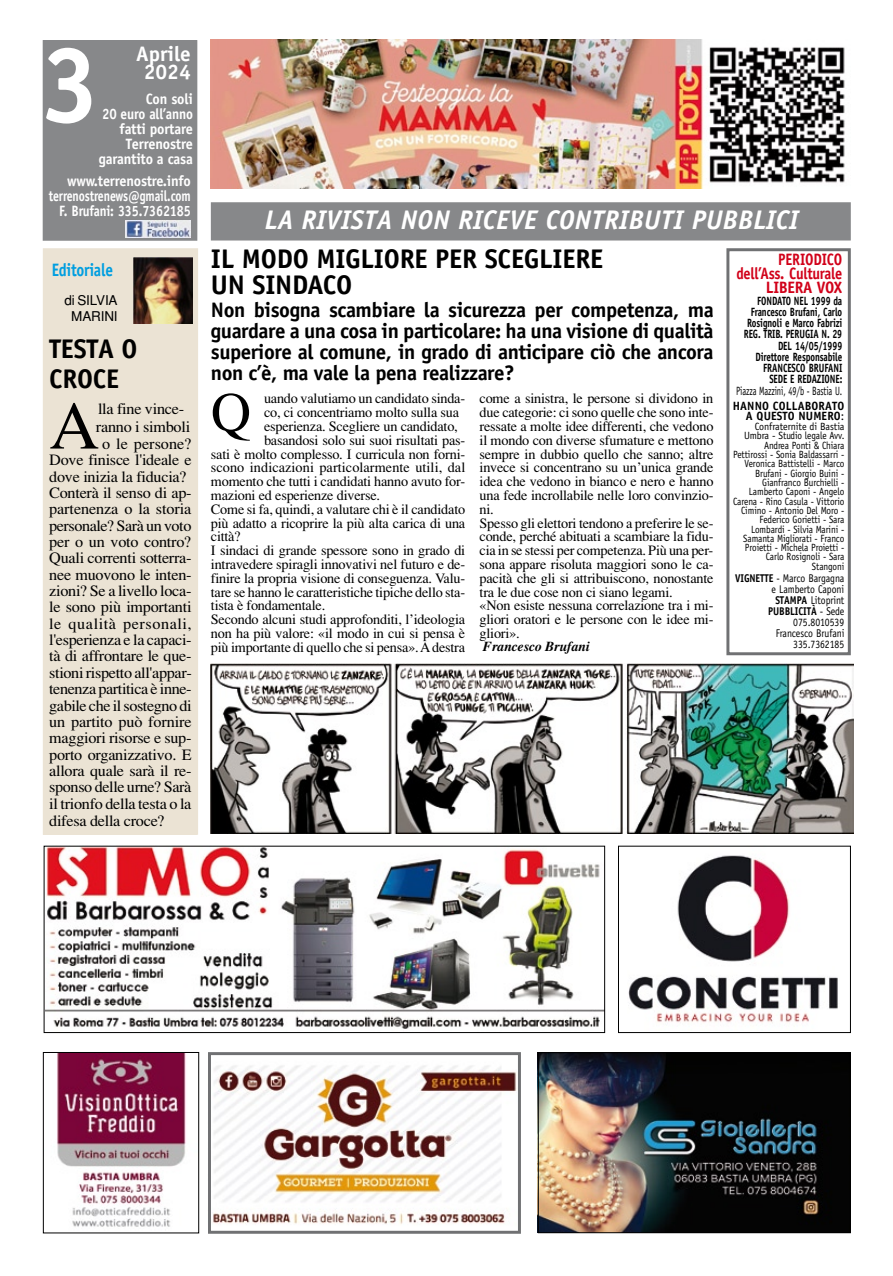
<style>
.page{position:relative;width:893px;height:1276px;background:#fff}
.page>*{position:absolute;margin:0;border:0;box-sizing:border-box;transform-origin:0 0}
.t1{font:700 108px "Officina Sans";color:#fff}
.t2{font:67.5px "Times";color:#000}
.t3{font:55.5px "Times";color:#000}
.t4{font:700 27px/30px "Officina Sans";letter-spacing:-.01em;color:#000}
.t5{font:italic 700 27px "Officina Sans";letter-spacing:.01em;color:#fff}
.t6{font:700 21px/21px "Officina Sans";letter-spacing:-.025em;color:#000;text-align:justify}
.t7{font:700 21px/18px "Officina Sans";letter-spacing:-.005em;color:#fff;text-align:center}
.t8{font:700 18px "Officina Sans";letter-spacing:-.015em;color:#009ee0;scale:.85 1}
.t9{font:700 16.5px/13.6px "Officina Sans";letter-spacing:-.02em;color:#d10019;text-align:right;scale:.87 1}
.t10{font:15.75px "Times";letter-spacing:-.015em;color:#000}
.t11{font:15.75px "Times";letter-spacing:.035em;color:#000}
.t12{font:700 15px/15px "Officina Sans";letter-spacing:-.015em;color:#fff;text-align:right;scale:.95 1}
.t13{font:14.25px/13.8px "Times";letter-spacing:-.015em;color:#000}
.t14{font:14.25px "Times";letter-spacing:.005em;color:#000}
.t15{font:italic 700 13.95px "Times";letter-spacing:-.015em;color:#000}
.t16{font:13.5px/16.2px "Helvetica";letter-spacing:-.015em;color:#000;text-align:center}
.t17{font:700 12px/11.2px "Officina Sans";letter-spacing:-.01em;color:#000;text-align:right;scale:.75 1}
.t18{font:700 12px/10.5px "Officina Sans";letter-spacing:.01em;color:#000;text-align:right}
.t19{font:12px "Officina Sans";letter-spacing:-.01em;color:#000;scale:.69 1}
.t20{font:11.25px/10.9px "Officina Sans";letter-spacing:-.01em;color:#000;text-align:right;scale:.87 1}
.t21{font:10.5px/9.3px "Officina Sans";letter-spacing:-.01em;color:#000;text-align:right;scale:.95 1}
.s1{font-weight:400}
.s2{font-weight:700}
</style>
<div class="page">
<img style="left:46px;top:848px;width:557px;height:181px">
<img style="left:208px;top:1065px;width:313px;height:169px">
<div style="left:44px;top:249px;width:153px;height:585px;background:#ebe3d4"></div>
<div style="left:43px;top:248px;width:155px;height:587px;border:2px solid #ebe3d4"></div>
<img style="left:134px;top:257px;width:59px;height:67px">
<img style="left:57px;top:1052px;width:143px;height:178px">
<div style="left:43px;top:1052px;width:156px;height:181px;border:1px solid #000"></div>
<img style="left:540px;top:1054px;width:309px;height:177px">
<div style="left:538px;top:1052px;width:313px;height:181px;border:1px solid #000"></div>
<div style="left:43px;top:41px;width:154px;height:199px;background:#87888a"></div>
<div style="left:43px;top:40px;width:154px;height:201px;border:1px solid #87888a"></div>
<img style="left:125px;top:220px;width:65px;height:17px">
<div style="left:208px;top:1052px;width:313px;height:181px;border:3px solid #707173"></div>
<div style="left:44px;top:846px;width:561px;height:187px;border:1px solid #000"></div>
<img style="left:627px;top:845px;width:213px;height:178px">
<div style="left:618px;top:846px;width:233px;height:187px;border:1px solid #000"></div>
<div style="left:212px;top:203px;width:638px;height:37px;background:#87888a"></div>
<div style="left:211px;top:202px;width:640px;height:38px;border:2px solid #87888a"></div>
<div style="left:726px;top:248px;width:125px;height:407px;border:3px solid #707173"></div>
<img style="left:211px;top:40px;width:634px;height:149px">
<img style="left:211px;top:664px;width:643px;height:170px">
<h3 class="t7" style="left:136px;top:45px;width:56px">Aprile<br>2024</h3>
<h1 class="t1" style="left:41px;top:18px;width:62px">3</h1>
<p class="t12" style="left:99px;top:91px;width:101px">Con soli<br>20 euro all’anno fatti portare<br>Terrenostre garantito a casa</p>
<p class="t12" style="left:49px;top:173px;width:151px">www.terrenostre.info terrenostrenews@gmail.com<br>F. Brufani: 335.7362185</p>
<p class="t8" style="left:52px;top:258px;width:74px">Editoriale</p>
<p class="t16" style="left:65px;top:292px;width:55px">di SILVIA<br>MARINI</p>
<h3 class="t4" style="left:49px;top:333px;width:90px">TESTA O<br>CROCE</h3>
<h2 class="t2" style="left:49px;top:388px;width:52px">A</h2>
<p class="t10" style="left:98px;top:400px;width:88px">lla fine vince-</p>
<p class="t10" style="left:96px;top:417px;width:96px">ranno i simboli</p>
<p class="t10" style="left:102px;top:434px;width:91px">o le persone?</p>
<p class="t10" style="left:49px;top:451px;width:144px">Dove finisce l'ideale e</p>
<p class="t10" style="left:49px;top:467px;width:139px">dove inizia la fiducia?</p>
<p class="t10" style="left:49px;top:484px;width:144px">Conterà il senso di ap-</p>
<p class="t10" style="left:49px;top:500px;width:144px">partenenza o la storia</p>
<p class="t10" style="left:49px;top:516px;width:144px">personale? Sarà un voto</p>
<p class="t10" style="left:49px;top:533px;width:144px">per o un voto contro?</p>
<p class="t10" style="left:49px;top:549px;width:144px">Quali correnti sotterra-</p>
<p class="t10" style="left:49px;top:565px;width:144px">nee muovono le inten-</p>
<p class="t10" style="left:49px;top:582px;width:144px">zioni? Se a livello loca-</p>
<p class="t10" style="left:49px;top:598px;width:144px">le sono più importanti</p>
<p class="t11" style="left:49px;top:614px;width:144px">le qualità personali,</p>
<p class="t10" style="left:49px;top:631px;width:144px">l'esperienza e la capaci-</p>
<p class="t10" style="left:49px;top:647px;width:144px">tà di affrontare le que-</p>
<p class="t10" style="left:49px;top:664px;width:144px">stioni rispetto all'appar-</p>
<p class="t10" style="left:49px;top:680px;width:144px">tenenza partitica è inne-</p>
<p class="t10" style="left:49px;top:696px;width:144px">gabile che il sostegno di</p>
<p class="t10" style="left:49px;top:713px;width:144px">un partito può fornire</p>
<p class="t10" style="left:49px;top:729px;width:144px">maggiori risorse e sup-</p>
<p class="t10" style="left:49px;top:745px;width:144px">porto organizzativo. E</p>
<p class="t10" style="left:49px;top:762px;width:144px">allora quale sarà il re-</p>
<p class="t10" style="left:49px;top:778px;width:144px">sponso delle urne? Sarà</p>
<p class="t10" style="left:49px;top:794px;width:144px">il trionfo della testa o la</p>
<p class="t10" style="left:49px;top:811px;width:117px">difesa della croce?</p>
<h3 class="t5" style="left:265px;top:204px;width:535px">LA RIVISTA NON RICEVE CONTRIBUTI PUBBLICI</h3>
<h3 class="t4" style="left:211px;top:245px;width:394px;line-height:26.2px">IL MODO MIGLIORE PER SCEGLIERE<br>UN SINDACO</h3>
<p class="t9" style="left:736px;top:253px;width:123px">PERIODICO dell’Ass. Culturale<br>LIBERA VOX</p>
<p class="t17" style="left:744px;top:295px;width:133px">FONDATO NEL 1999 da<br>Francesco Brufani, Carlo<br>Rosignoli e Marco Fabrizi<br>REG. TRIB. PERUGIA N. 29<br>DEL 14/05/1999<br>Direttore Responsabile<br>FRANCESCO BRUFANI<br>SEDE E REDAZIONE:</p>
<p class="t19" style="left:736px;top:384px;width:155px">Piazza Mazzini, 49/b - Bastia U.</p>
<h3 class="t6" style="left:211px;top:299px;width:504px">Non bisogna scambiare la sicurezza per competenza, ma guardare a una cosa in particolare: ha una visione di qualità superiore al comune, in grado di anticipare ciò che ancora non c’è, ma vale la pena realizzare?</h3>
<p class="t13" style="left:480px;top:392px;width:235px">come a sinistra, le persone si dividono in due categorie: ci sono quelle che sono inte&shy;ressate a molte idee differenti, che vedono il mondo con diverse sfumature e mettono sempre in dubbio quello che sanno; altre invece si concentrano su un’unica grande idea che vedono in bianco e nero e hanno una fede incrollabile nelle loro convinzio&shy;ni.<br>Spesso gli elettori tendono a preferire le se&shy;conde, perché abituati a scambiare la fidu&shy;cia in se stessi per competenza. Più una per&shy;sona appare risoluta maggiori sono le ca&shy;pacità che gli si attribuiscono, nonostante tra le due cose non ci siano legami.<br>«Non esiste nessuna correlazione tra i mi&shy;gliori oratori e le persone con le idee mi&shy;gliori».</p>
<p class="t15" style="left:483px;top:639px;width:108px">Francesco Brufani</p>
<h3 class="t3" style="left:211px;top:381px;width:42px">Q</h3>
<p class="t13" style="left:264px;top:392px;width:203px">uando valutiamo un candidato sinda-</p>
<p class="t18" style="left:733px;top:400px;width:113px">HANNO COLLABORATO<br>A QUESTO NUMERO<span class="s1">:</span></p>
<p class="t21" style="left:733px;top:422px;width:119px">Confraternite di Bastia<br>Umbra - Studio legale Avv.<br>Andrea Ponti &amp; Chiara<br>Pettirossi - Sonia Baldassarri -<br>Veronica Battistelli - Marco<br>Brufani - Giorgio Buini -<br>Gianfranco Burchielli -<br>Lamberto Caponi - Angelo<br>Carena - Rino Casula - Vittorio<br>Cimino - Antonio Del Moro -<br>Federico Gorietti - Sara<br>Lombardi - Silvia Marini -<br>Samanta Migliorati - Franco<br>Proietti - Michela Proietti -<br>Carlo Rosignoli - Sara<br>Stangoni</p>
<p class="t13" style="left:264px;top:405px;width:197px">co, ci concentriamo molto sulla sua</p>
<p class="t13" style="left:264px;top:419px;width:195px">esperienza. Scegliere un candidato,</p>
<p class="t13" style="left:264px;top:433px;width:203px">basandosi solo sui suoi risultati pas-</p>
<p class="t13" style="left:211px;top:447px;width:256px">sati è molto complesso. I curricula non forni-</p>
<p class="t14" style="left:211px;top:459px;width:256px">scono indicazioni particolarmente utili, dal</p>
<p class="t13" style="left:211px;top:474px;width:256px">momento che tutti i candidati hanno avuto for-</p>
<p class="t13" style="left:211px;top:488px;width:171px">mazioni ed esperienze diverse.</p>
<p class="t13" style="left:211px;top:502px;width:256px">Come si fa, quindi, a valutare chi è il candidato</p>
<p class="t13" style="left:211px;top:516px;width:256px">più adatto a ricoprire la più alta carica di una</p>
<p class="t13" style="left:211px;top:529px;width:31px">città?</p>
<p class="t13" style="left:211px;top:543px;width:256px">I sindaci di grande spessore sono in grado di</p>
<p class="t13" style="left:211px;top:557px;width:256px">intravedere spiragli innovativi nel futuro e de-</p>
<p class="t13" style="left:211px;top:571px;width:256px">finire la propria visione di conseguenza. Valu-</p>
<p class="t13" style="left:211px;top:585px;width:256px">tare se hanno le caratteristiche tipiche dello sta-</p>
<p class="t13" style="left:211px;top:599px;width:116px">tista è fondamentale.</p>
<p class="t13" style="left:211px;top:612px;width:256px">Secondo alcuni studi approfonditi, l’ideologia</p>
<p class="t13" style="left:211px;top:626px;width:256px">non ha più valore: «il modo in cui si pensa è</p>
<p class="t13" style="left:211px;top:640px;width:256px">più importante di quello che si pensa». A destra</p>
<p class="t20" style="left:735px;top:572px;width:127px"><span class="s2">VIGNETTE</span> - Marco Bargagna e Lamberto Caponi<br><span class="s2">STAMPA</span> Litoprint<br><span class="s2">PUBBLICITÀ</span> - Sede<br>075.8010539<br>Francesco Brufani<br>335.7362185</p>
</div>
